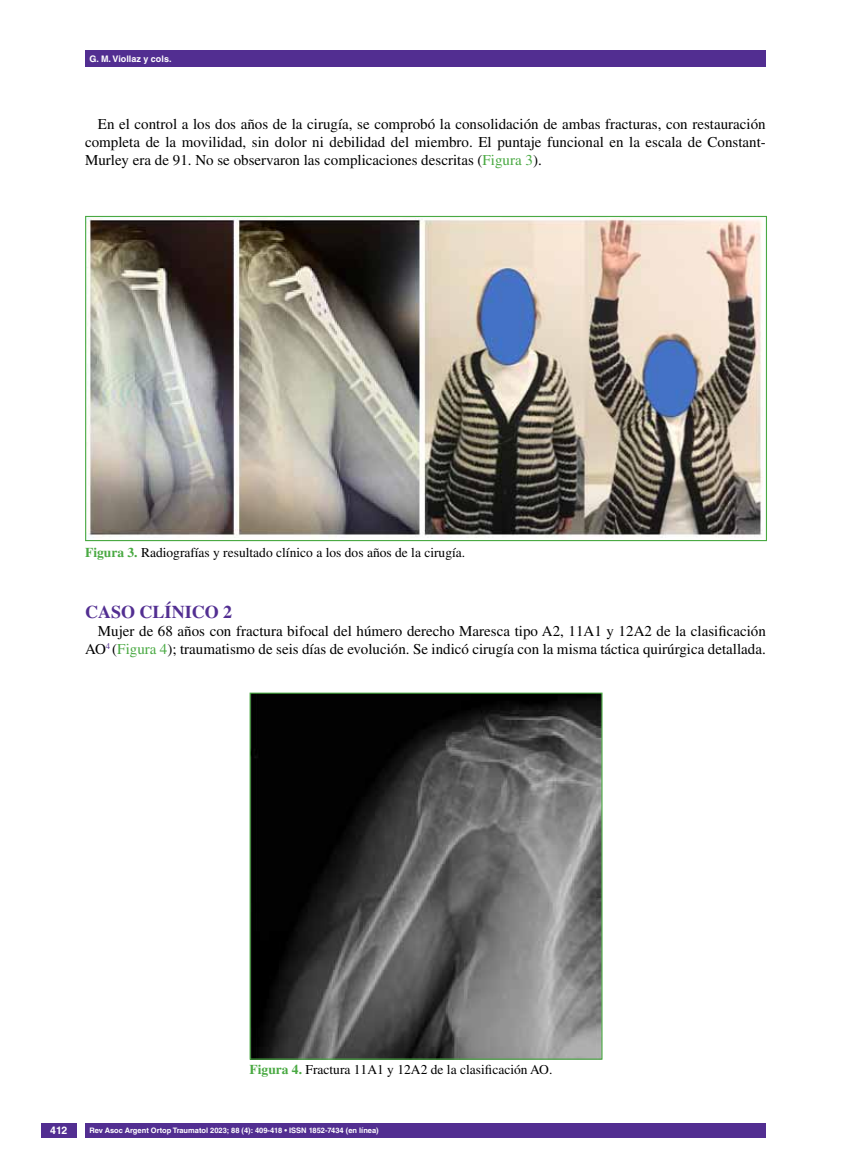
<style>
.page{position:relative;width:851px;height:1170px;background:#fff}
.page>*{position:absolute;margin:0;border:0;box-sizing:border-box;transform-origin:0 0}
.t1{font:700 18px "Times LT Std";color:#522e91}
.t2{font:15px/18px "Times LT Std";color:#000;text-align:justify}
.t3{font:13.5px "Times LT Std";color:#000}
.t4{font:700 10.5px "Helvetica LT Std";color:#fff}
.t5{font:700 9px "Helvetica LT Std";color:#fff}
.t6{font:700 7.5px "Helvetica LT Std";color:#fff}
.s1{color:#49a942}
.s2{font-weight:700;color:#49a942}
</style>
<div class="page">
<div style="left:41px;top:1123px;width:36px;height:14px;background:#522e91"></div>
<div style="left:85px;top:50px;width:680px;height:17px;background:#522e91"></div>
<div style="left:85px;top:1123px;width:680px;height:14px;background:#522e91"></div>
<img style="left:87px;top:218px;width:676px;height:320px">
<img style="left:251px;top:694px;width:349px;height:363px">
<div style="left:249px;top:692px;width:353px;height:367px;border:1px solid #49a942"></div>
<p class="t5" style="left:89px;top:53px;width:84px">G. M. Viollaz y cols.</p>
<p class="t2" style="left:85px;top:115px;width:682px;text-indent:13px">En el control a los dos años de la cirugía, se comprobó la consolidación de ambas fracturas, con restauración completa de la movilidad, sin dolor ni debilidad del miembro. El puntaje funcional en la escala de Constant-Murley era de 91. No se observaron las complicaciones descritas (<span class="s1">Figura 3</span>).</p>
<p class="t3" style="left:85px;top:544px;width:381px"><span class="s2">Figura 3.</span> Radiografías y resultado clínico a los dos años de la cirugía.</p>
<p class="t1" style="left:85px;top:600px;width:149px">CASO CLÍNICO 2</p>
<p class="t2" style="left:85px;top:621px;width:682px;text-align:right">Mujer de 68 años con fractura bifocal del húmero derecho Maresca tipo A2, 11A1 y 12A2 de la clasificación<br>AO<sup>4</sup> (<span class="s1">Figura 4</span>); traumatismo de seis días de evolución. Se indicó cirugía con la misma táctica quirúrgica detallada.</p>
<p class="t4" style="left:50px;top:1124px;width:19px">412</p>
<p class="t3" style="left:249px;top:1061px;width:304px"><span class="s2">Figura 4.</span> Fractura 11A1 y 12A2 de la clasificación AO.</p>
<p class="t6" style="left:90px;top:1125px;width:291px">Rev Asoc Argent Ortop Traumatol 2023; 88 (4): 409-418 • ISSN 1852-7434 (en línea)</p>
</div>
